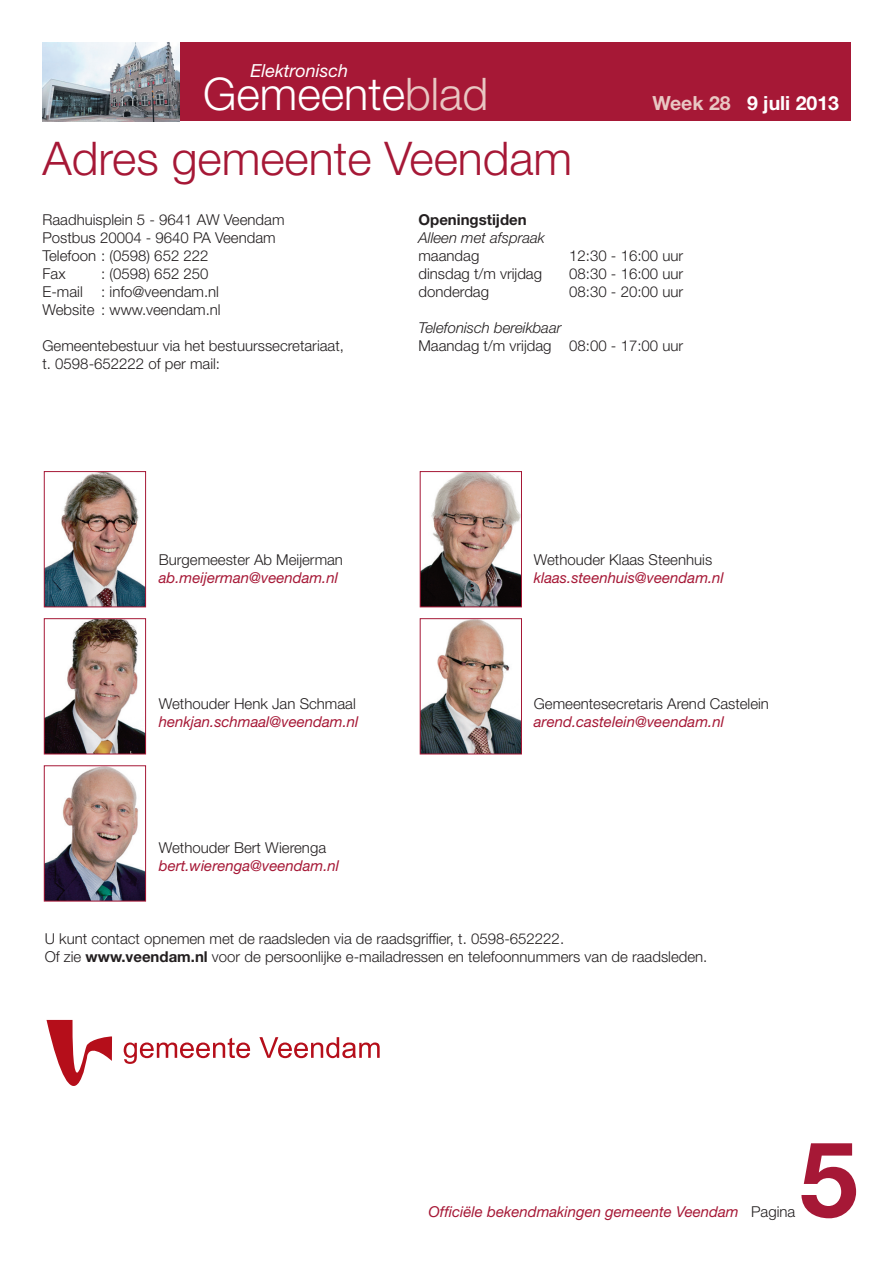
<style>
.page{position:relative;width:893px;height:1263px;background:#fff}
.page>*{position:absolute;margin:0;border:0;box-sizing:border-box;transform-origin:0 0}
.t1{font:700 105px "Helvetica Neue LT Std";color:#a61836}
.t2{font:300 46.5px "Helvetica Neue LT Std";color:#a61836}
.t3{font:300 45px "Helvetica Neue LT Std";color:#fff}
.t4{font:700 19.5px "Helvetica Neue LT Std";color:#fff}
.t5{font:italic 18px "Helvetica Neue LT Std";color:#fff}
.t6{font:300 15px/18px "Helvetica Neue LT Std";color:#231f20}
.t7{font:italic 15px "Helvetica Neue LT Std";color:#a61836}
.t8{font:italic 300 15px "Helvetica Neue LT Std";color:#231f20}
.t9{font:700 15px "Helvetica Neue LT Std";color:#231f20}
.s1{color:#e9c7c3}
.s2{font-weight:700}
.s3{font-weight:300;font-style:normal;color:#231f20}
</style>
<div class="page">
<div style="left:43px;top:43px;width:807px;height:78px;background:#a61836"></div>
<img style="left:43px;top:43px;width:137px;height:78px">
<img style="left:46px;top:473px;width:98px;height:132px">
<div style="left:44px;top:471px;width:102px;height:136px;border:1px solid #a61836"></div>
<img style="left:46px;top:620px;width:98px;height:132px">
<div style="left:44px;top:618px;width:102px;height:136px;border:1px solid #a61836"></div>
<img style="left:46px;top:767px;width:98px;height:132px">
<div style="left:44px;top:765px;width:102px;height:136px;border:1px solid #a61836"></div>
<img style="left:422px;top:473px;width:98px;height:132px">
<div style="left:420px;top:471px;width:102px;height:136px;border:1px solid #a61836"></div>
<img style="left:422px;top:620px;width:98px;height:132px">
<div style="left:420px;top:618px;width:102px;height:136px;border:1px solid #a61836"></div>
<svg style="left:124px;top:1037px;width:126px;height:27px"></svg>
<svg style="left:259px;top:1037px;width:121px;height:21px"></svg>
<svg style="left:47px;top:1020px;width:65px;height:66px"></svg>
<p class="t5" style="left:250px;top:64px;width:99px">Elektronisch</p>
<h3 class="t3" style="left:203px;top:78px;width:287px">Gemeente<span class="s1">blad</span></h3>
<h3 class="t4" style="left:652px;top:97px;width:188px"><span class="s1">Week 28</span> 9 juli 2013</h3>
<h2 class="t2" style="left:43px;top:142px;width:531px">Adres gemeente Veendam</h2>
<p class="t6" style="left:43px;top:212px;width:243px">Raadhuisplein 5 - 9641 AW Veendam<br>Postbus 20004 - 9640 PA Veendam<br>Telefoon : (0598) 652 222<br>Fax</p>
<p class="t9" style="left:418px;top:214px;width:110px">Openingstijden</p>
<p class="t8" style="left:418px;top:232px;width:128px">Alleen met afspraak</p>
<p class="t6" style="left:418px;top:248px;width:62px">maandag</p>
<p class="t6" style="left:569px;top:248px;width:115px">12:30 - 16:00 uur</p>
<p class="t6" style="left:418px;top:266px;width:125px">dinsdag t/m vrijdag</p>
<p class="t6" style="left:569px;top:266px;width:115px">08:30 - 16:00 uur</p>
<p class="t6" style="left:418px;top:284px;width:72px">donderdag</p>
<p class="t6" style="left:569px;top:284px;width:115px">08:30 - 20:00 uur</p>
<p class="t8" style="left:418px;top:322px;width:145px">Telefonisch bereikbaar</p>
<p class="t6" style="left:418px;top:338px;width:266px">Maandag t/m vrijdag 08:00 - 17:00 uur</p>
<p class="t6" style="left:43px;top:266px;width:180px;text-indent:59px">: (0598) 652 250<br>E-mail : info@veendam.nl<br>Website : www.veendam.nl</p>
<p class="t6" style="left:43px;top:338px;width:303px">Gemeentebestuur via het bestuurssecretariaat, t. 0598-652222 of per mail:</p>
<p class="t6" style="left:159px;top:552px;width:186px">Burgemeester Ab Meijerman</p>
<p class="t7" style="left:159px;top:572px;width:181px">ab.meijerman@veendam.nl</p>
<p class="t6" style="left:159px;top:696px;width:199px">Wethouder Henk Jan Schmaal</p>
<p class="t7" style="left:159px;top:716px;width:201px">henkjan.schmaal@veendam.nl</p>
<p class="t6" style="left:159px;top:840px;width:169px">Wethouder Bert Wierenga</p>
<p class="t7" style="left:159px;top:860px;width:182px">bert.wierenga@veendam.nl</p>
<p class="t6" style="left:534px;top:552px;width:180px">Wethouder Klaas Steenhuis</p>
<p class="t7" style="left:534px;top:572px;width:192px">klaas.steenhuis@veendam.nl</p>
<p class="t6" style="left:534px;top:696px;width:237px">Gemeentesecretaris Arend Castelein</p>
<p class="t7" style="left:534px;top:716px;width:192px">arend.castelein@veendam.nl</p>
<p class="t6" style="left:45px;top:931px;width:664px">U kunt contact opnemen met de raadsleden via de raadsgriffier, t. 0598-652222.<br>Of zie <span class="s2">www.veendam.nl</span> voor de persoonlijke e-mailadressen en telefoonnummers van de raadsleden.</p>
<h1 class="t1" style="left:800px;top:1142px;width:60px">5</h1>
<p class="t7" style="left:429px;top:1206px;width:368px">Officiële bekendmakingen gemeente Veendam <span class="s3">Pagina</span></p>
</div>
